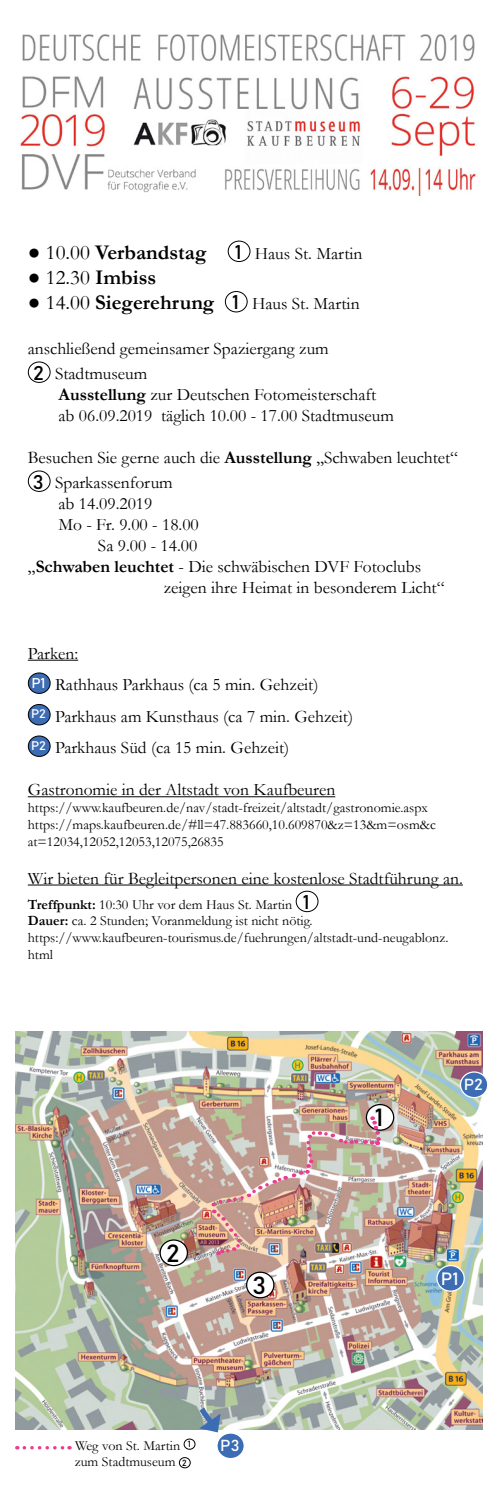
<style>
.page{position:relative;width:497px;height:1489px;background:#fff}
.page>*{position:absolute;margin:0;border:0;box-sizing:border-box;transform-origin:0 0}
.t1{font:24.5px "Bahnschrift";color:#000;scale:1.06 1}
.t2{font:700 21px "Garamond";color:#000}
.t3{font:17.5px/31.5px "Garamond";color:#000}
.t4{font:17.5px "Bahnschrift";color:#fff;scale:1.06 1}
.t5{font:15.75px "Bahnschrift";color:#fff;scale:1.06 1}
.t6{font:14px/16.8px "Garamond";color:#000}
.s1{font-family:"Arial";font-weight:400}
.s2{font-weight:400}
.s3{font-family:"Bahnschrift";font-size:19.6px}
.s4{font-family:"Arial";font-size:21px}
.s5{font-size:21px}
.s6{font-weight:700;font-size:21px}
.s7{font-weight:700}
.s8{font-family:"Bahnschrift";font-size:14px;color:#fff}
.s9{font-family:"Bahnschrift";font-size:8.75px}
</style>
<div class="page">
<img style="left:15px;top:1031px;width:466px;height:397px">
<hr style="left:28px;top:659px;width:50px;height:1px;background:#000">
<hr style="left:28px;top:796px;width:307px;height:1px;background:#000">
<hr style="left:28px;top:884px;width:434px;height:1px;background:#000">
<div style="left:28px;top:673px;width:22px;height:20px;background:#3c6cb3;border-radius:50%"></div>
<div style="left:28px;top:672px;width:23px;height:22px;border:1px solid #000;border-radius:50%"></div>
<div style="left:28px;top:704px;width:22px;height:21px;background:#3c6cb3;border-radius:50%"></div>
<div style="left:28px;top:704px;width:23px;height:21px;border:1px solid #000;border-radius:50%"></div>
<div style="left:28px;top:736px;width:22px;height:20px;background:#3c6cb3;border-radius:50%"></div>
<div style="left:28px;top:735px;width:23px;height:22px;border:1px solid #000;border-radius:50%"></div>
<div style="left:295px;top:890px;width:23px;height:22px;border:1px solid #000;border-radius:50%"></div>
<div style="left:366px;top:1104px;width:27px;height:26px;background:#fff;border-radius:50%"></div>
<div style="left:365px;top:1103px;width:29px;height:27px;border:1px solid #000;border-radius:50%"></div>
<div style="left:160px;top:1239px;width:27px;height:26px;background:#fff;border-radius:50%"></div>
<div style="left:159px;top:1239px;width:29px;height:27px;border:1px solid #000;border-radius:50%"></div>
<div style="left:246px;top:1272px;width:27px;height:25px;background:#fff;border-radius:50%"></div>
<div style="left:246px;top:1271px;width:28px;height:27px;border:1px solid #000;border-radius:50%"></div>
<div style="left:436px;top:1265px;width:27px;height:25px;background:#3c6cb3;border-radius:50%"></div>
<div style="left:436px;top:1264px;width:28px;height:27px;border:1px solid #fff;border-radius:50%"></div>
<div style="left:460px;top:1071px;width:27px;height:26px;background:#3c6cb3;border-radius:50%"></div>
<div style="left:459px;top:1071px;width:28px;height:27px;border:1px solid #fff;border-radius:50%"></div>
<div style="left:217px;top:1432px;width:27px;height:26px;background:#3c6cb3;border-radius:50%"></div>
<div style="left:216px;top:1432px;width:28px;height:26px;border:1px solid #fff;border-radius:50%"></div>
<svg style="left:194px;top:1401px;width:26px;height:31px"></svg>
<div style="left:227px;top:240px;width:23px;height:22px;border:1px solid #000;border-radius:50%"></div>
<div style="left:224px;top:291px;width:23px;height:21px;border:1px solid #000;border-radius:50%"></div>
<div style="left:28px;top:361px;width:23px;height:22px;border:1px solid #000;border-radius:50%"></div>
<div style="left:28px;top:470px;width:23px;height:22px;border:1px solid #000;border-radius:50%"></div>
<img style="left:20px;top:34px;width:456px;height:162px">
<svg style="left:24px;top:1446px;width:46px;height:3px"></svg>
<div style="left:184px;top:1438px;width:11px;height:11px;border:1px solid #000;border-radius:50%"></div>
<div style="left:179px;top:1457px;width:11px;height:10px;border:1px solid #000;border-radius:50%"></div>
<img style="left:207px;top:1114px;width:174px;height:144px">
<p class="t2" style="left:28px;top:237px;width:180px"><span class="s1">●</span> <span class="s2">10.00</span> Verbandstag</p>
<p class="t3" style="left:234px;top:237px;width:129px"><span class="s3">1</span> Haus St. Martin</p>
<p class="t2" style="left:28px;top:263px;width:130px"><span class="s1">●</span> <span class="s2">12.30</span> Imbiss</p>
<p class="t3" style="left:28px;top:287px;width:333px"><span class="s4">●</span> <span class="s5">14.00</span> <span class="s6">Siegerehrung</span> <span class="s3">1</span> Haus St. Martin</p>
<p class="t3" style="left:28px;top:336px;width:302px;line-height:24.8px">anschließend gemeinsamer Spaziergang zum<br><span class="s3">2</span> Stadtmuseum</p>
<p class="t3" style="left:58px;top:384px;width:336px;line-height:21px"><span class="s7">Ausstellung</span> zur Deutschen Fotomeisterschaft ab 06.09.2019 täglich 10.00 - 17.00 Stadtmuseum</p>
<p class="t3" style="left:28px;top:445px;width:431px;line-height:24.8px">Besuchen Sie gerne auch die <span class="s7">Ausstellung</span> „Schwaben leuchtet“<br><span class="s3">3</span> Sparkassenforum</p>
<p class="t3" style="left:58px;top:487px;width:95px">ab 14.09.2019</p>
<p class="t3" style="left:58px;top:508px;width:142px">Mo - Fr. 9.00 - 18.00</p>
<p class="t3" style="left:98px;top:529px;width:101px">Sa 9.00 - 14.00</p>
<p class="t3" style="left:28px;top:550px;width:394px">„<span class="s7">Schwaben leuchtet</span> - Die schwäbischen DVF Fotoclubs</p>
<p class="t3" style="left:163px;top:571px;width:282px">zeigen ihre Heimat in besonderem Licht“</p>
<p class="t3" style="left:28px;top:637px;width:326px">Parken:<br><span class="s8">P1</span> Rathhaus Parkhaus (ca 5 min. Gehzeit)<br><sup>P2</sup> Parkhaus am Kunsthaus (ca 7 min. Gehzeit)<br><sup>P2</sup> Parkhaus Süd (ca 15 min. Gehzeit)</p>
<p class="t3" style="left:28px;top:773px;width:308px">Gastronomie in der Altstadt von Kaufbeuren</p>
<p class="t6" style="left:28px;top:799px;width:409px">https://www.kaufbeuren.de/nav/stadt-freizeit/altstadt/gastronomie.aspx https://maps.kaufbeuren.de/#ll=47.883660,10.609870&amp;z=13&amp;m=osm&amp;c at=12034,12052,12053,12075,26835</p>
<p class="t3" style="left:28px;top:862px;width:436px">Wir bieten für Begleitpersonen eine kostenlose Stadtführung an.</p>
<p class="t6" style="left:28px;top:895px;width:421px"><span class="s7">Treffpunkt:</span> 10:30 Uhr vor dem Haus St. Martin <span class="s3">1<br></span><span class="s7">Dauer:</span> ca. 2 Stunden; Voranmeldung ist nicht nötig. https://www.kaufbeuren-tourismus.de/fuehrungen/altstadt-und-neugablonz. html</p>
<h1 class="t1" style="left:166px;top:1237px;width:14px">2</h1>
<h1 class="t1" style="left:374px;top:1102px;width:10px">1</h1>
<p class="t5" style="left:463px;top:1074px;width:20px">P2</p>
<h1 class="t1" style="left:252px;top:1269px;width:15px">3</h1>
<p class="t4" style="left:440px;top:1267px;width:18px">P1</p>
<p class="t6" style="left:75px;top:1436px;width:117px">Weg von St. Martin <sup>1 </sup>zum Stadtmuseum <span class="s9">2</span></p>
<p class="t5" style="left:220px;top:1435px;width:20px">P3</p>
</div>
